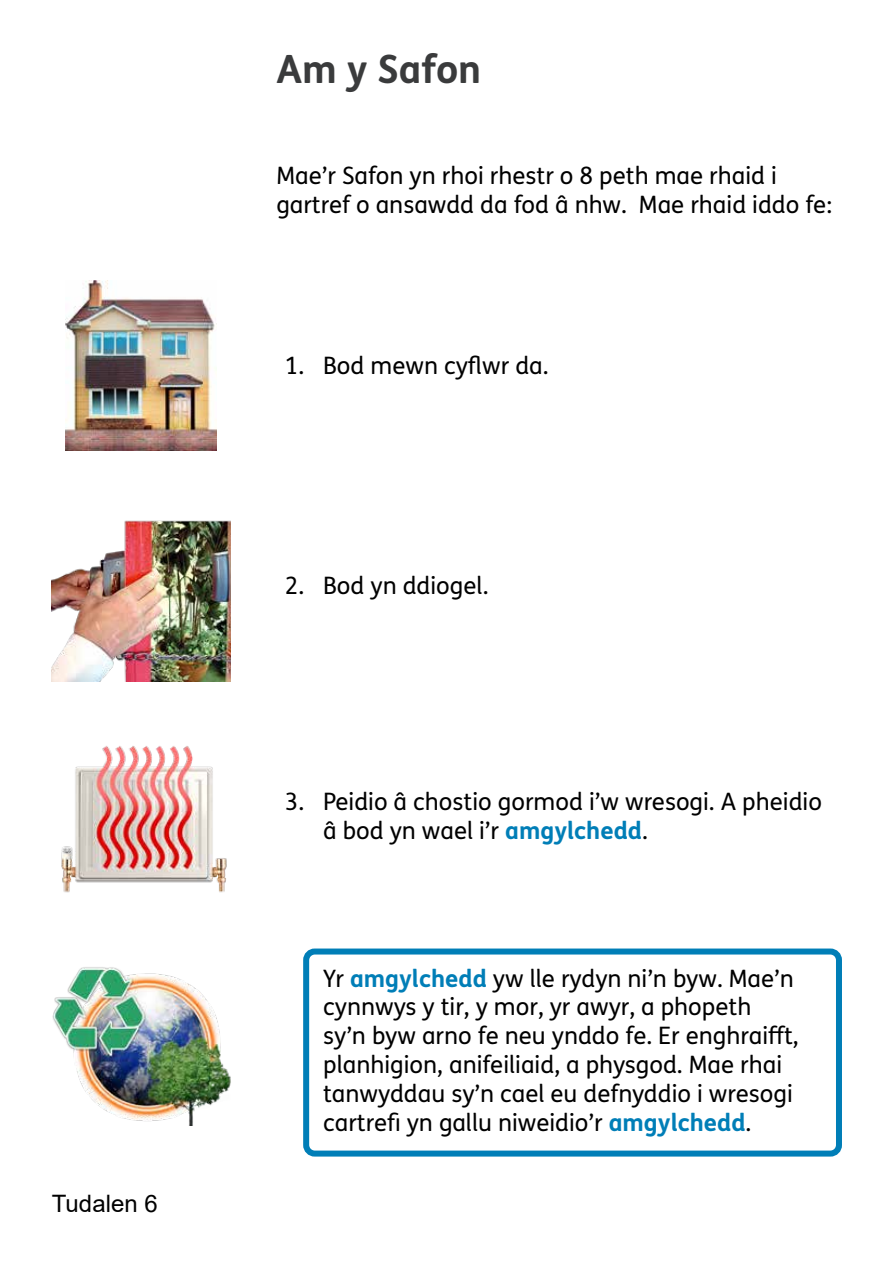
<style>
.page{position:relative;width:893px;height:1263px;background:#fff}
.page>*{position:absolute;margin:0;border:0;box-sizing:border-box;transform-origin:0 0}
.t1{font:700 39px "FS Me Pro";color:#3a3b3c}
.Box_text_for_bullet{font:24px/28.8px "FS Me Pro";color:#000}
.Bodytext{font:24px/28.8px "FS Me Pro";color:#000}
.t2{font:24px "Arial";color:#000}
.s1{font-weight:700;color:#007eb7}
</style>
<div class="page">
<div style="left:303px;top:948px;width:539px;height:208px;border:6px solid #007eb7;border-radius:9px"></div>
<img style="left:65px;top:281px;width:152px;height:170px">
<img style="left:52px;top:520px;width:178px;height:161px">
<img style="left:61px;top:746px;width:166px;height:147px">
<img style="left:52px;top:967px;width:179px;height:158px">
<p class="t2" style="left:52px;top:1187px;width:107px">Tudalen 6</p>
<h2 class="t1" style="left:276px;top:39px;width:207px">Am y Safon</h2>
<p class="Bodytext" style="left:276px;top:161px;width:557px">Mae’r Safon yn rhoi rhestr o 8 peth mae rhaid i gartref o ansawdd da fod â nhw. Mae rhaid iddo fe:</p>
<p class="Box_text_for_bullet" style="left:285px;top:350px;width:265px">1. Bod mewn cyflwr da.</p>
<p class="Box_text_for_bullet" style="left:285px;top:571px;width:205px">2. Bod yn ddiogel.</p>
<p class="Box_text_for_bullet" style="left:323px;top:786px;width:500px;text-indent:-38px">3. Peidio â chostio gormod i’w wresogi. A pheidio â bod yn wael i’r <span class="s1">amgylchedd</span>.</p>
<p class="Box_text_for_bullet" style="left:323px;top:963px;width:477px">Yr <span class="s1">amgylchedd</span> yw lle rydyn ni’n byw. Mae’n cynnwys y tir, y mor, yr awyr, a phopeth sy’n byw arno fe neu ynddo fe. Er enghraifft, planhigion, anifeiliaid, a physgod. Mae rhai tanwyddau sy’n cael eu defnyddio i wresogi cartrefi yn gallu niweidio’r <span class="s1">amgylchedd</span>.</p>
</div>
